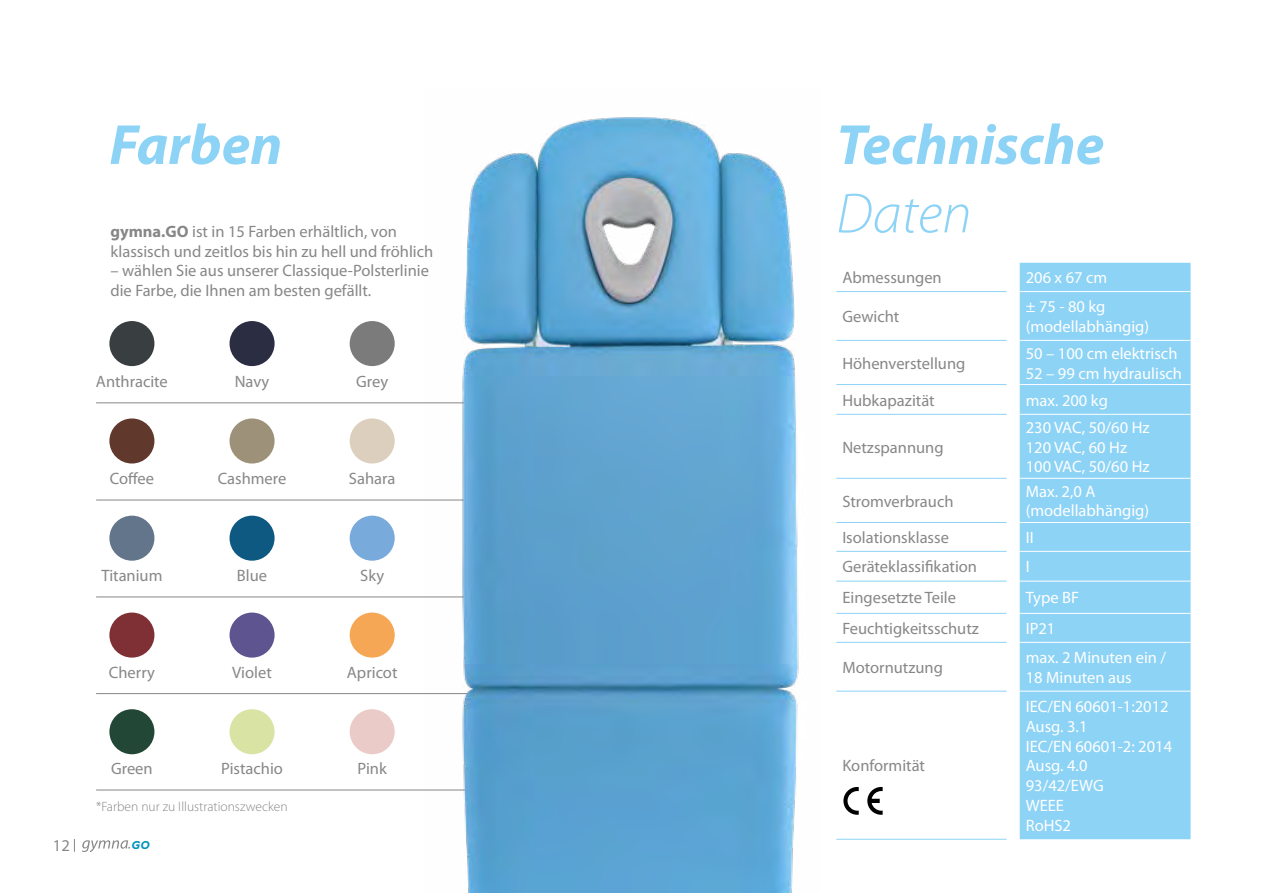
<style>
.page{position:relative;width:1263px;height:893px;background:#fff}
.page>*{position:absolute;margin:0;border:0;box-sizing:border-box;transform-origin:0 0}
.t1{font:italic 700 57px "Myriad Pro";color:#8dd3f6}
.t2{font:italic 300 57px "Myriad Pro";color:#8dd3f6}
.t3{font:16.5px/19.8px "Myriad Pro";color:#878787}
.t4{font:16.5px/19.8px "Myriad Pro";color:#fff}
.t5{font:300 13.5px "Myriad Pro";color:#878787}
.t6{font:italic 700 11.4px "Gotham";color:#0093bd}
.s1{font-weight:700}
</style>
<div class="page">
<svg style="left:843px;top:787px;width:16px;height:28px"></svg>
<svg style="left:867px;top:787px;width:16px;height:28px"></svg>
<div style="left:1020px;top:263px;width:170px;height:576px;background:#8dd3f6"></div>
<hr style="left:1020px;top:291px;width:170px;height:1px;background:#fff">
<hr style="left:1020px;top:340px;width:170px;height:1px;background:#fff">
<hr style="left:1020px;top:384px;width:170px;height:1px;background:#fff">
<hr style="left:1020px;top:414px;width:170px;height:1px;background:#fff">
<hr style="left:1020px;top:478px;width:170px;height:1px;background:#fff">
<hr style="left:1020px;top:522px;width:170px;height:1px;background:#fff">
<hr style="left:1020px;top:551px;width:170px;height:1px;background:#fff">
<hr style="left:1020px;top:581px;width:170px;height:1px;background:#fff">
<hr style="left:1020px;top:613px;width:170px;height:1px;background:#fff">
<hr style="left:1020px;top:642px;width:170px;height:1px;background:#fff">
<hr style="left:1020px;top:691px;width:170px;height:1px;background:#fff">
<hr style="left:836px;top:291px;width:170px;height:1px;background:#8dd3f6">
<hr style="left:836px;top:340px;width:170px;height:1px;background:#8dd3f6">
<hr style="left:836px;top:384px;width:170px;height:1px;background:#8dd3f6">
<hr style="left:836px;top:414px;width:170px;height:1px;background:#8dd3f6">
<hr style="left:836px;top:478px;width:170px;height:1px;background:#8dd3f6">
<hr style="left:836px;top:522px;width:170px;height:1px;background:#8dd3f6">
<hr style="left:836px;top:551px;width:170px;height:1px;background:#8dd3f6">
<hr style="left:836px;top:581px;width:170px;height:1px;background:#8dd3f6">
<hr style="left:836px;top:613px;width:170px;height:1px;background:#8dd3f6">
<hr style="left:836px;top:642px;width:170px;height:1px;background:#8dd3f6">
<hr style="left:836px;top:691px;width:170px;height:1px;background:#8dd3f6">
<hr style="left:836px;top:839px;width:170px;height:1px;background:#8dd3f6">
<hr style="left:96px;top:402px;width:473px;height:1px;background:#878787">
<hr style="left:96px;top:500px;width:473px;height:1px;background:#878787">
<hr style="left:96px;top:597px;width:473px;height:1px;background:#878787">
<hr style="left:96px;top:693px;width:473px;height:1px;background:#878787">
<hr style="left:96px;top:790px;width:473px;height:1px;background:#878787">
<img style="left:423px;top:117px;width:376px;height:776px">
<div style="left:109px;top:321px;width:45px;height:45px;background:#393e41;border-radius:50%"></div>
<div style="left:109px;top:418px;width:45px;height:45px;background:#61392c;border-radius:50%"></div>
<div style="left:109px;top:516px;width:45px;height:45px;background:#63758a;border-radius:50%"></div>
<div style="left:109px;top:613px;width:45px;height:45px;background:#7e3035;border-radius:50%"></div>
<div style="left:109px;top:709px;width:45px;height:45px;background:#234736;border-radius:50%"></div>
<div style="left:230px;top:321px;width:45px;height:45px;background:#2b2d43;border-radius:50%"></div>
<div style="left:230px;top:418px;width:45px;height:45px;background:#9e9179;border-radius:50%"></div>
<div style="left:230px;top:516px;width:45px;height:45px;background:#0d5982;border-radius:50%"></div>
<div style="left:230px;top:613px;width:45px;height:45px;background:#5e5590;border-radius:50%"></div>
<div style="left:230px;top:709px;width:45px;height:45px;background:#d9e3a3;border-radius:50%"></div>
<div style="left:350px;top:321px;width:45px;height:45px;background:#7b7b7b;border-radius:50%"></div>
<div style="left:350px;top:418px;width:45px;height:45px;background:#ddcfbe;border-radius:50%"></div>
<div style="left:350px;top:516px;width:45px;height:45px;background:#79aadc;border-radius:50%"></div>
<div style="left:350px;top:613px;width:45px;height:45px;background:#f6a755;border-radius:50%"></div>
<div style="left:350px;top:709px;width:45px;height:45px;background:#ebcbc7;border-radius:50%"></div>
<svg style="left:82px;top:840px;width:48px;height:12px"></svg>
<svg style="left:74px;top:839px;width:1px;height:13px"></svg>
<div style="left:104px;top:849px;width:50px;height:7px;background:#fff"></div>
<h1 class="t1" style="left:109px;top:108px;width:174px">Farben</h1>
<h1 class="t1" style="left:836px;top:108px;width:269px">Technische</h1>
<p class="t3" style="left:110px;top:221px;width:288px"><span class="s1">gymna.GO</span> ist in 15 Farben erhältlich, von</p>
<p class="t3" style="left:110px;top:241px;width:324px">klassisch und zeitlos bis hin zu hell und fröhlich</p>
<p class="t3" style="left:110px;top:261px;width:320px">– wählen Sie aus unserer Classique-Polsterlinie die Farbe, die Ihnen am besten gefällt.</p>
<p class="t3" style="left:96px;top:372px;width:73px">Anthracite</p>
<p class="t3" style="left:235px;top:372px;width:36px">Navy</p>
<p class="t3" style="left:356px;top:372px;width:33px">Grey</p>
<p class="t3" style="left:110px;top:469px;width:46px">Coffee</p>
<p class="t3" style="left:218px;top:469px;width:70px">Cashmere</p>
<p class="t3" style="left:349px;top:469px;width:48px">Sahara</p>
<p class="t3" style="left:101px;top:566px;width:63px">Titanium</p>
<p class="t3" style="left:237px;top:566px;width:32px">Blue</p>
<p class="t3" style="left:360px;top:566px;width:25px">Sky</p>
<p class="t3" style="left:109px;top:662px;width:48px">Cherry</p>
<p class="t3" style="left:232px;top:662px;width:41px">Violet</p>
<p class="t3" style="left:347px;top:662px;width:52px">Apricot</p>
<p class="t3" style="left:111px;top:759px;width:43px">Green</p>
<p class="t3" style="left:221px;top:759px;width:63px">Pistachio</p>
<p class="t3" style="left:358px;top:759px;width:31px">Pink</p>
<p class="t5" style="left:96px;top:799px;width:193px">*Farben nur zu Illustrationszwecken</p>
<p class="t3" style="left:53px;top:836px;width:18px">12</p>
<p class="t6" style="left:132px;top:837px;width:20px">GO</p>
<h1 class="t2" style="left:836px;top:183px;width:137px">Daten</h1>
<p class="t3" style="left:842px;top:268px;width:101px">Abmessungen</p>
<p class="t4" style="left:1026px;top:268px;width:83px">206 x 67 cm</p>
<p class="t3" style="left:842px;top:306px;width:58px">Gewicht</p>
<p class="t4" style="left:1026px;top:297px;width:125px">± 75 - 80 kg (modellabhängig)</p>
<p class="t3" style="left:842px;top:353px;width:125px">Höhenverstellung</p>
<p class="t4" style="left:1026px;top:343px;width:158px">50 – 100 cm elektrisch<br>52 – 99 cm hydraulisch</p>
<p class="t3" style="left:842px;top:390px;width:94px">Hubkapazität</p>
<p class="t4" style="left:1026px;top:390px;width:84px">max. 200 kg</p>
<p class="t3" style="left:842px;top:437px;width:103px">Netzspannung</p>
<p class="t4" style="left:1026px;top:417px;width:125px">230 VAC, 50/60 Hz<br>120 VAC, 60 Hz<br>100 VAC, 50/60 Hz</p>
<p class="t3" style="left:842px;top:491px;width:113px">Stromverbrauch</p>
<p class="t4" style="left:1026px;top:481px;width:125px">Max. 2,0 A (modellabhängig)</p>
<p class="t3" style="left:842px;top:527px;width:108px">Isolationsklasse</p>
<p class="t4" style="left:1026px;top:527px;width:9px">II</p>
<p class="t3" style="left:842px;top:557px;width:136px">Geräteklassifikation</p>
<p class="t4" style="left:1026px;top:557px;width:5px">I</p>
<p class="t3" style="left:842px;top:588px;width:115px">Eingesetzte Teile</p>
<p class="t4" style="left:1026px;top:588px;width:55px">Type BF</p>
<p class="t3" style="left:842px;top:618px;width:138px">Feuchtigkeitsschutz</p>
<p class="t4" style="left:1026px;top:618px;width:31px">IP21</p>
<p class="t3" style="left:842px;top:657px;width:102px">Motornutzung</p>
<p class="t4" style="left:1026px;top:647px;width:142px">max. 2 Minuten ein /<br>18 Minuten aus</p>
<p class="t3" style="left:842px;top:756px;width:84px">Konformität</p>
<p class="t4" style="left:1026px;top:696px;width:148px">IEC/EN 60601-1:2012<br>Ausg. 3.1<br>IEC/EN 60601-2: 2014<br>Ausg. 4.0<br>93/42/EWG<br>WEEE<br>RoHS2</p>
</div>
